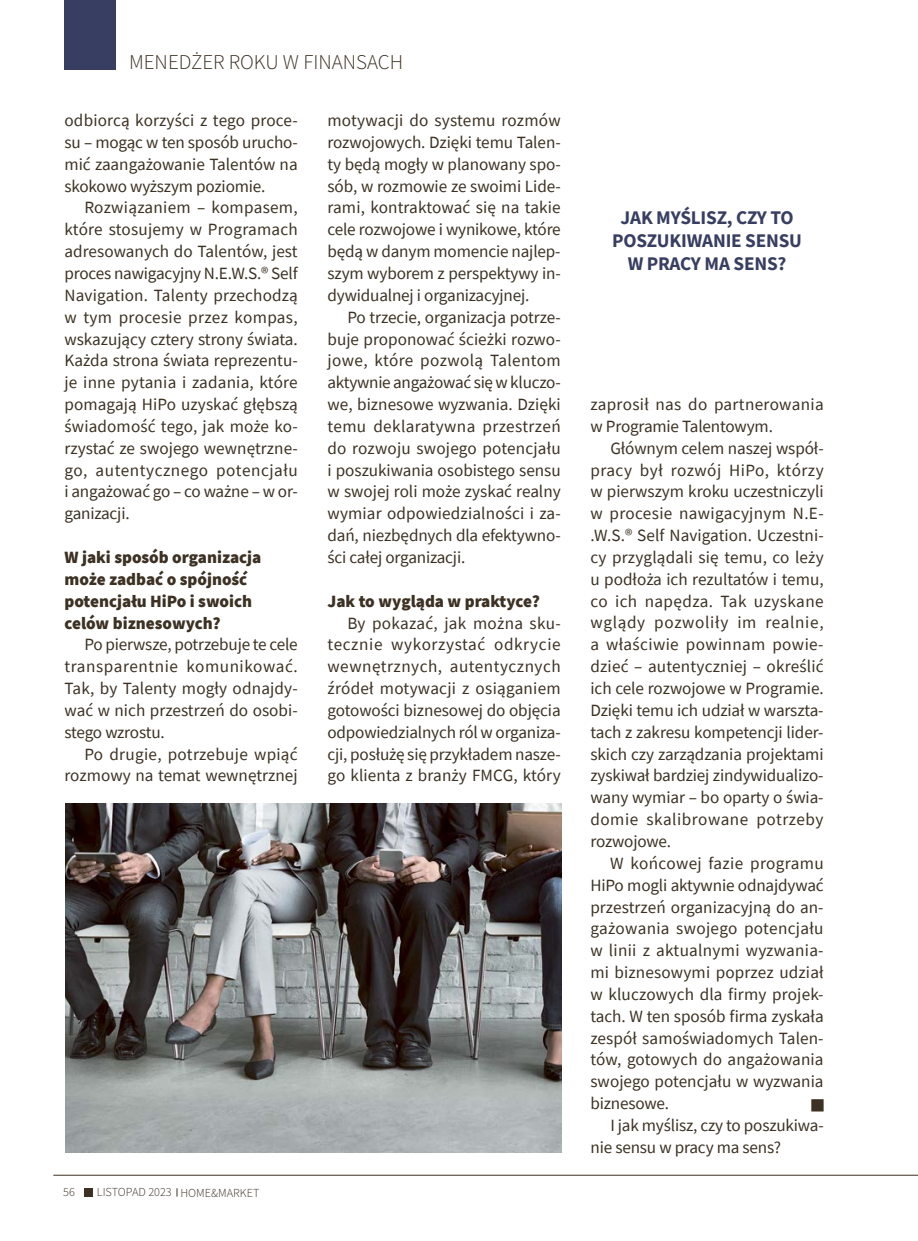
<style>
.page{position:relative;width:918px;height:1241px;background:#fff}
.page>*{position:absolute;margin:0;border:0;box-sizing:border-box;transform-origin:0 0}
.t1{font:300 21px "Source Sans Pro";color:#3c3123}
.t2{font:700 19.25px/22.8px "Source Sans Pro";letter-spacing:-.01em;color:#383e61;text-align:center}
.t3{font:17.15px/21.9px "Source Sans Pro";letter-spacing:-.01em;color:#3c3123;text-align:justify}
.t4{font:900 17.15px/21.9px "Source Sans Pro";color:#3c3123}
.t5{font:17.15px/21.9px "Source Sans Pro";letter-spacing:.01em;color:#3c3123}
.t6{font:300 12.25px "Source Sans Pro";color:#3c3123}
</style>
<div class="page">
<div style="left:64px;top:0;width:51px;height:69px;background:#383e61"></div>
<hr style="left:53px;top:1174px;width:865px;height:1px;background:#3c3123">
<div style="left:84px;top:1188px;width:9px;height:8px;background:#3c3123"></div>
<img style="left:65px;top:803px;width:496px;height:349px">
<p class="t1" style="left:129px;top:54px;width:276px">MENEDŻER ROKU W FINANSACH</p>
<p class="t3" style="left:64px;top:109px;width:235px">odbiorcą korzyści z tego proce&shy;su – mogąc w ten sposób urucho&shy;mić zaangażowanie Talentów na skokowo wyższym poziomie.</p>
<p class="t3" style="left:64px;top:196px;width:235px;text-indent:20px">Rozwiązaniem – kompasem, które stosujemy w Programach adresowanych do Talentów, jest proces nawigacyjny N.E.W.S.® Self Navigation. Talenty przechodzą w tym procesie przez kompas, wskazujący cztery strony świata.<br>Każda strona świata reprezentu&shy;je inne pytania i zadania, które pomagają HiPo uzyskać głębszą świadomość tego, jak może ko&shy;rzystać ze swojego wewnętrzne&shy;go, autentycznego potencjału i angażować go – co ważne – w or&shy;ganizacji.</p>
<p class="t4" style="left:64px;top:546px;width:198px">W jaki sposób organizacja może zadbać o spójność potencjału HiPo i swoich celów biznesowych?</p>
<p class="t3" style="left:64px;top:633px;width:235px;text-indent:20px">Po pierwsze, potrzebuje te cele transparentnie komunikować.<br>Tak, by Talenty mogły odnajdy&shy;wać w nich przestrzeń do osobi&shy;stego wzrostu.</p>
<p class="t3" style="left:64px;top:742px;width:235px;text-align:right">Po drugie, potrzebuje wpiąć rozmowy na temat wewnętrznej</p>
<p class="t3" style="left:327px;top:109px;width:235px">motywacji do systemu rozmów rozwojowych. Dzięki temu Talen&shy;ty będą mogły w planowany spo&shy;sób, w rozmowie ze swoimi Lide&shy;rami, kontraktować się na takie cele rozwojowe i wynikowe, które będą w danym momencie najlep&shy;szym wyborem z perspektywy in&shy;dywidualnej i organizacyjnej.</p>
<p class="t3" style="left:327px;top:305px;width:235px;text-indent:20px">Po trzecie, organizacja potrze&shy;buje proponować ścieżki rozwo&shy;jowe, które pozwolą Talentom aktywnie angażować się w kluczo&shy;we, biznesowe wyzwania. Dzięki temu deklaratywna przestrzeń do rozwoju swojego potencjału i poszukiwania osobistego sensu w swojej roli może zyskać realny wymiar odpowiedzialności i za&shy;dań, niezbędnych dla efektywno&shy;ści całej organizacji.</p>
<p class="t4" style="left:327px;top:589px;width:214px">Jak to wygląda w praktyce?</p>
<p class="t3" style="left:327px;top:611px;width:235px;text-indent:20px">By pokazać, jak można sku&shy;tecznie wykorzystać odkrycie wewnętrznych, autentycznych źródeł motywacji z osiąganiem gotowości biznesowej do objęcia odpowiedzialnych ról w organiza&shy;cji, posłużę się przykładem nasze&shy;go klienta z branży FMCG, który</p>
<p class="t6" style="left:63px;top:1187px;width:13px">56</p>
<p class="t6" style="left:97px;top:1187px;width:164px">LISTOPAD 2023 HOME&amp;MARKET</p>
<p class="t2" style="left:612px;top:206px;width:191px">JAK MYŚLISZ, CZY TO<br>POSZUKIWANIE SENSU<br>W PRACY MA SENS?</p>
<p class="t5" style="left:590px;top:393px;width:235px">zaprosił nas do partnerowania w Programie Talentowym.</p>
<p class="t3" style="left:590px;top:436px;width:235px;text-indent:20px">Głównym celem naszej współ&shy;pracy był rozwój HiPo, którzy w pierwszym kroku uczestniczyli w procesie nawigacyjnym N.E-.W.S.® Self Navigation. Uczestni&shy;cy przyglądali się temu, co leży u podłoża ich rezultatów i temu, co ich napędza. Tak uzyskane wglądy pozwoliły im realnie, a właściwie powinnam powie&shy;dzieć – autentyczniej – określić ich cele rozwojowe w Programie.<br>Dzięki temu ich udział w warszta&shy;tach z zakresu kompetencji lider&shy;skich czy zarządzania projektami zyskiwał bardziej zindywidualizo&shy;wany wymiar – bo oparty o świa&shy;domie skalibrowane potrzeby rozwojowe.</p>
<p class="t3" style="left:590px;top:851px;width:235px;text-indent:20px">W końcowej fazie programu HiPo mogli aktywnie odnajdywać przestrzeń organizacyjną do an&shy;gażowania swojego potencjału w linii z aktualnymi wyzwania&shy;mi biznesowymi poprzez udział w kluczowych dla firmy projek&shy;tach. W ten sposób firma zyskała zespół samoświadomych Talen&shy;tów, gotowych do angażowania swojego potencjału w wyzwania biznesowe.</p>
<p class="t3" style="left:590px;top:1113px;width:235px;text-indent:20px">I jak myślisz, czy to poszukiwa&shy;nie sensu w pracy ma sens?</p>
</div>
